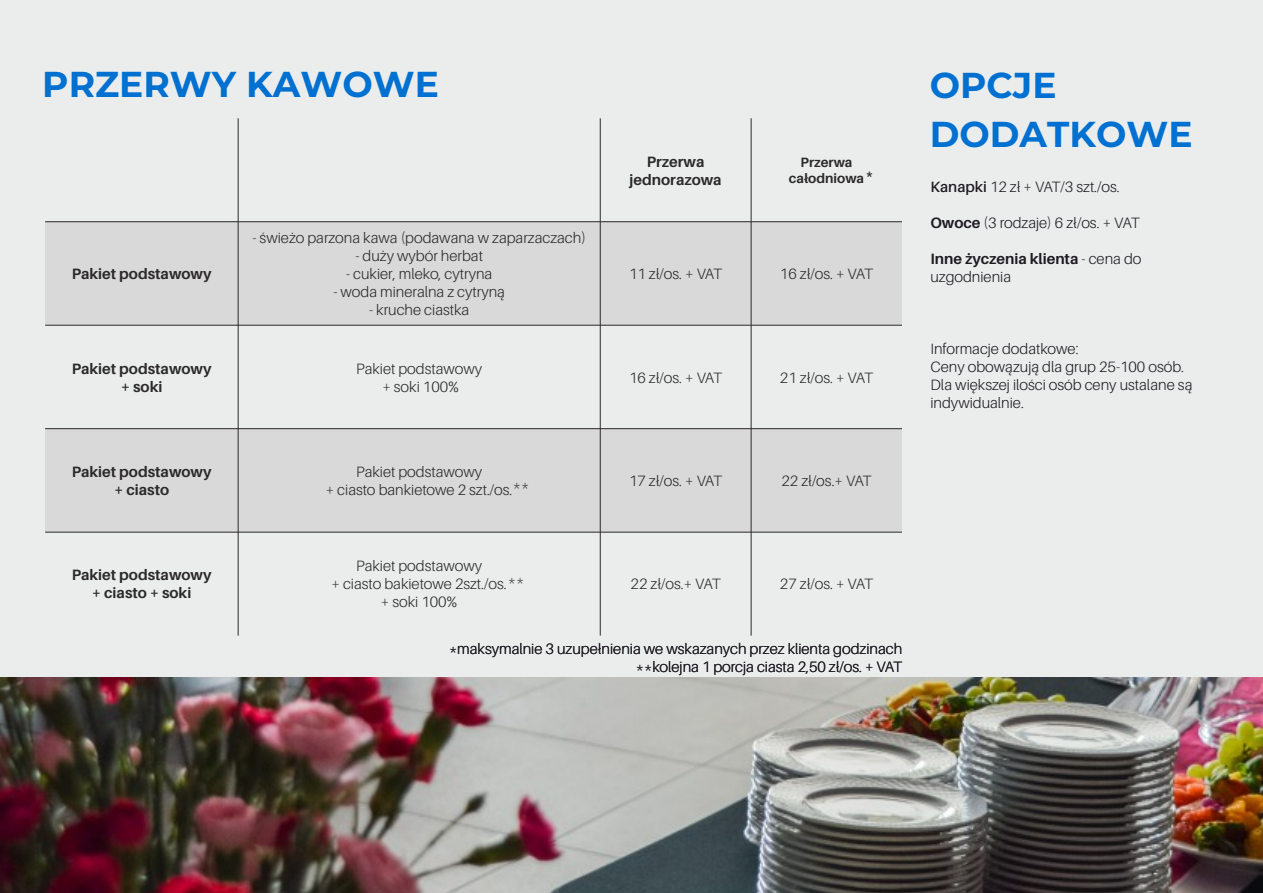
<style>
.page{position:relative;width:1263px;height:893px;background:#ebeded}
.page>*{position:absolute;margin:0;border:0;box-sizing:border-box;transform-origin:0 0}
.t1{font:700 36px/49.7px "Montserrat";color:#0070d1}
.t2{font:300 15px/18px "Aileron";color:#2b2929;text-align:center}
.t3{font:300 15px/18px "Aileron";color:#1f1c21}
.t4{font:700 15px/18px "Aileron";color:#2b2929;text-align:center}
.t5{font:700 15px/18px "Aileron";color:#1f1c21}
.t6{font:700 13.5px/16.2px "Aileron";color:#2b2929;text-align:center}
.s1{font-weight:400}
.s2{font-weight:700}
.s3{font-weight:300}
</style>
<div class="page">
<div style="left:45px;top:222px;width:193px;height:103px;background:#d9d9d9"></div>
<div style="left:238px;top:222px;width:362px;height:103px;background:#d9d9d9"></div>
<div style="left:600px;top:222px;width:151px;height:103px;background:#d9d9d9"></div>
<div style="left:751px;top:222px;width:151px;height:103px;background:#d9d9d9"></div>
<div style="left:45px;top:429px;width:193px;height:103px;background:#d9d9d9"></div>
<div style="left:238px;top:429px;width:362px;height:103px;background:#d9d9d9"></div>
<div style="left:600px;top:429px;width:151px;height:103px;background:#d9d9d9"></div>
<div style="left:751px;top:429px;width:151px;height:103px;background:#d9d9d9"></div>
<hr style="left:238px;top:118px;width:1px;height:518px;background:#2b2929">
<hr style="left:600px;top:118px;width:1px;height:518px;background:#2b2929">
<hr style="left:751px;top:118px;width:1px;height:518px;background:#2b2929">
<hr style="left:45px;top:532px;width:857px;height:1px;background:#2b2929">
<hr style="left:45px;top:428px;width:193px;height:1px;background:#2b2929">
<hr style="left:238px;top:428px;width:362px;height:1px;background:#2b2929">
<hr style="left:600px;top:428px;width:302px;height:1px;background:#2b2929">
<hr style="left:45px;top:325px;width:193px;height:1px;background:#2b2929">
<hr style="left:238px;top:325px;width:362px;height:1px;background:#2b2929">
<hr style="left:600px;top:325px;width:302px;height:1px;background:#2b2929">
<hr style="left:45px;top:221px;width:857px;height:1px;background:#2b2929">
<img style="left:0;top:678px;width:1263px;height:215px">
<h1 class="t1" style="left:42px;top:59px;width:398px">PRZERWY KAWOWE</h1>
<h1 class="t1" style="left:930px;top:60px;width:264px">OPCJE<br>DODATKOWE</h1>
<p class="t3" style="left:930px;top:179px;width:191px"><span class="s1">Kanapki</span> 12 zł + VAT/3 szt./os.</p>
<p class="t3" style="left:930px;top:215px;width:211px"><span class="s2">Owoce</span> (3 rodzaje) 6 zł/os. + VAT</p>
<p class="t5" style="left:930px;top:251px;width:212px">Inne życzenia klienta <span class="s3">- cena do uzgodnienia</span></p>
<p class="t4" style="left:630px;top:153px;width:94px">Przerwa jednorazowa</p>
<p class="t6" style="left:789px;top:155px;width:77px">Przerwa całodniowa</p>
<p class="t6" style="left:865px;top:166px;width:10px">*</p>
<p class="t2" style="left:252px;top:230px;width:335px">- świeżo parzona kawa (podawana w zaparzaczach)</p>
<p class="t2" style="left:355px;top:248px;width:129px">- duży wybór herbat</p>
<p class="t2" style="left:346px;top:266px;width:148px">- cukier, mleko, cytryna</p>
<p class="t2" style="left:333px;top:284px;width:173px">- woda mineralna z cytryną</p>
<p class="t2" style="left:369px;top:302px;width:102px">- kruche ciastka</p>
<p class="t2" style="left:629px;top:266px;width:95px">11 zł/os. + VAT</p>
<p class="t2" style="left:780px;top:266px;width:95px">16 zł/os. + VAT</p>
<p class="t4" style="left:72px;top:266px;width:141px">Pakiet podstawowy</p>
<p class="t4" style="left:72px;top:360px;width:141px">Pakiet podstawowy + soki</p>
<p class="t2" style="left:356px;top:360px;width:128px">Pakiet podstawowy + soki 100%</p>
<p class="t2" style="left:629px;top:369px;width:95px">16 zł/os. + VAT</p>
<p class="t2" style="left:780px;top:369px;width:95px">21 zł/os. + VAT</p>
<p class="t4" style="left:72px;top:464px;width:141px">Pakiet podstawowy + ciasto</p>
<p class="t2" style="left:326px;top:464px;width:188px">Pakiet podstawowy<br>+ ciasto bankietowe 2 szt./os.</p>
<p class="t2" style="left:629px;top:473px;width:95px">17 zł/os. + VAT</p>
<p class="t2" style="left:781px;top:473px;width:92px">22 zł/os.+ VAT</p>
<p class="t2" style="left:513px;top:477px;width:18px">**</p>
<p class="t4" style="left:72px;top:567px;width:141px">Pakiet podstawowy + ciasto + soki</p>
<p class="t2" style="left:332px;top:558px;width:177px">Pakiet podstawowy<br>+ ciasto bakietowe 2szt./os. + soki 100%</p>
<p class="t2" style="left:508px;top:572px;width:18px">**</p>
<p class="t2" style="left:631px;top:576px;width:92px">22 zł/os.+ VAT</p>
<p class="t2" style="left:780px;top:576px;width:95px">27 zł/os. + VAT</p>
<p class="t3" style="left:449px;top:641px;width:455px;text-align:right">*maksymalnie 3 uzupełnienia we wskazanych przez klienta godzinach **kolejna 1 porcja ciasta 2,50 zł/os. + VAT</p>
<p class="t3" style="left:930px;top:341px;width:263px">Informacje dodatkowe:<br>Ceny obowązują dla grup 25-100 osób.<br>Dla większej ilości osób ceny ustalane są indywidualnie.</p>
</div>
